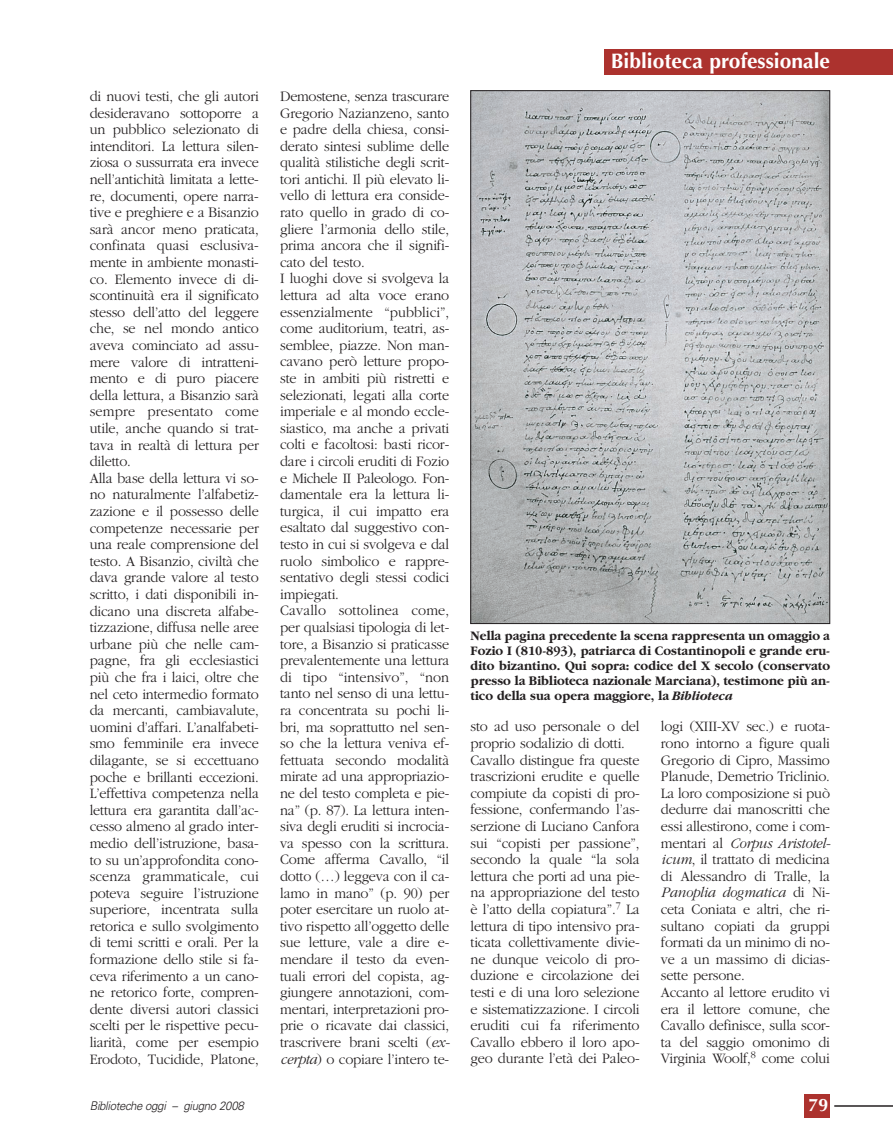
<style>
.page{position:relative;width:893px;height:1148px;background:#fff}
.page>*{position:absolute;margin:0;border:0;box-sizing:border-box;transform-origin:0 0}
.t1{font:700 21px "Optima";color:#fff}
.t2{font:700 18px "Optima";color:#fff}
.t3{font:300 15px/16.6px "Garamond";letter-spacing:-.01em;color:#231f20;scale:.95 1}
.t4{font:700 13.5px/15px "Garamond";color:#231f20;text-align:justify;scale:.95 1}
.t5{font:italic 300 12px "Univers";letter-spacing:-.03em;color:#231f20;scale:.95 1}
.s1{font-style:italic}
</style>
<div class="page">
<div style="left:804px;top:1094px;width:26px;height:23px;background:#ac322e"></div>
<hr style="left:834px;top:1105px;width:58px;height:1px;background:#231f20">
<div style="left:604px;top:49px;width:288px;height:25px;background:#ac322e"></div>
<img style="left:472px;top:92px;width:356px;height:530px">
<p class="t3" style="left:90px;top:89px;width:179px">di nuovi testi, che gli autori desideravano sottoporre a un pubblico selezionato di intenditori. La lettura silen&shy;ziosa o sussurrata era invece nell’antichità limitata a lette&shy;re, documenti, opere narra&shy;tive e preghiere e a Bisanzio sarà ancor meno praticata, confinata quasi esclusiva&shy;mente in ambiente monasti&shy;co. Elemento invece di di&shy;scontinuità era il significato stesso dell’atto del leggere che, se nel mondo antico aveva cominciato ad assu&shy;mere valore di intratteni&shy;mento e di puro piacere della lettura, a Bisanzio sarà sempre presentato come utile, anche quando si trat&shy;tava in realtà di lettura per diletto.<br>Alla base della lettura vi so&shy;no naturalmente l’alfabetiz&shy;zazione e il possesso delle competenze necessarie per una reale comprensione del testo. A Bisanzio, civiltà che dava grande valore al testo scritto, i dati disponibili in&shy;dicano una discreta alfabe&shy;tizzazione, diffusa nelle aree urbane più che nelle cam&shy;pagne, fra gli ecclesiastici più che fra i laici, oltre che nel ceto intermedio formato da mercanti, cambiavalute, uomini d’affari. L’analfabeti&shy;smo femminile era invece dilagante, se si eccettuano poche e brillanti eccezioni.<br>L’effettiva competenza nella lettura era garantita dall’ac&shy;cesso almeno al grado inter&shy;medio dell’istruzione, basa&shy;to su un’approfondita cono&shy;scenza grammaticale, cui poteva seguire l’istruzione superiore, incentrata sulla retorica e sullo svolgimento di temi scritti e orali. Per la formazione dello stile si fa&shy;ceva riferimento a un cano&shy;ne retorico forte, compren&shy;dente diversi autori classici scelti per le rispettive pecu&shy;liarità, come per esempio<br>Erodoto, Tucidide, Platone,</p>
<p class="t3" style="left:280px;top:89px;width:180px">Demostene, senza trascurare<br>Gregorio Nazianzeno, santo e padre della chiesa, consi&shy;derato sintesi sublime delle qualità stilistiche degli scrit&shy;tori antichi. Il più elevato li&shy;vello di lettura era conside&shy;rato quello in grado di co&shy;gliere l’armonia dello stile, prima ancora che il signifi&shy;cato del testo.<br>I luoghi dove si svolgeva la lettura ad alta voce erano essenzialmente “pubblici”, come auditorium, teatri, as&shy;semblee, piazze. Non man&shy;cavano però letture propo&shy;ste in ambiti più ristretti e selezionati, legati alla corte imperiale e al mondo eccle&shy;siastico, ma anche a privati colti e facoltosi: basti ricor&shy;dare i circoli eruditi di Fozio e Michele II Paleologo. Fon&shy;damentale era la lettura li&shy;turgica, il cui impatto era esaltato dal suggestivo con&shy;testo in cui si svolgeva e dal ruolo simbolico e rappre&shy;sentativo degli stessi codici impiegati.<br>Cavallo sottolinea come, per qualsiasi tipologia di let&shy;tore, a Bisanzio si praticasse prevalentemente una lettura di tipo “intensivo”, “non tanto nel senso di una lettu&shy;ra concentrata su pochi li&shy;bri, ma soprattutto nel sen&shy;so che la lettura veniva ef&shy;fettuata secondo modalità mirate ad una appropriazio&shy;ne del testo completa e pie&shy;na” (p. 87). La lettura inten&shy;siva degli eruditi si incrocia&shy;va spesso con la scrittura.<br>Come afferma Cavallo, “il dotto (…) leggeva con il ca&shy;lamo in mano” (p. 90) per poter esercitare un ruolo at&shy;tivo rispetto all’oggetto delle sue letture, vale a dire e&shy;mendare il testo da even&shy;tuali errori del copista, ag&shy;giungere annotazioni, com&shy;mentari, interpretazioni pro&shy;prie o ricavate dai classici, trascrivere brani scelti (<span class="s1">ex&shy;cerpta</span>) o copiare l’intero te-</p>
<h1 class="t1" style="left:610px;top:52px;width:221px">Biblioteca professionale</h1>
<p class="t4" style="left:470px;top:629px;width:380px">Nella pagina precedente la scena rappresenta un omaggio a Fozio I (810-893), patriarca di Costantinopoli e grande eru&shy;dito bizantino. Qui sopra: codice del X secolo (conservato presso la Biblioteca nazionale Marciana), testimone più an&shy;tico della sua opera maggiore, la <span class="s1">Biblioteca</span></p>
<p class="t3" style="left:470px;top:719px;width:179px">sto ad uso personale o del proprio sodalizio di dotti.<br>Cavallo distingue fra queste trascrizioni erudite e quelle compiute da copisti di pro&shy;fessione, confermando l’as&shy;serzione di Luciano Canfora sui “copisti per passione”, secondo la quale “la sola lettura che porti ad una pie&shy;na appropriazione del testo è l’atto della copiatura”.<sup>7</sup> La lettura di tipo intensivo pra&shy;ticata collettivamente divie&shy;ne dunque veicolo di pro&shy;duzione e circolazione dei testi e di una loro selezione e sistematizzazione. I circoli eruditi cui fa riferimento<br>Cavallo ebbero il loro apo&shy;geo durante l’età dei Paleo-</p>
<p class="t3" style="left:661px;top:719px;width:180px">logi (XIII-XV sec.) e ruota&shy;rono intorno a figure quali<br>Gregorio di Cipro, Massimo<br>Planude, Demetrio Triclinio.<br>La loro composizione si può dedurre dai manoscritti che essi allestirono, come i com&shy;mentari al <span class="s1">Corpus Aristotel&shy;icum</span>, il trattato di medicina di Alessandro di Tralle, la<br><span class="s1">Panoplia dogmatica</span> di Ni&shy;ceta Coniata e altri, che ri&shy;sultano copiati da gruppi formati da un minimo di no&shy;ve a un massimo di dicias&shy;sette persone.<br>Accanto al lettore erudito vi era il lettore comune, che<br>Cavallo definisce, sulla scor&shy;ta del saggio omonimo di<br>Virginia Woolf,<sup>8</sup> come colui</p>
<p class="t5" style="left:90px;top:1100px;width:164px">Biblioteche oggi – giugno 2008</p>
<p class="t2" style="left:808px;top:1097px;width:22px">79</p>
</div>
